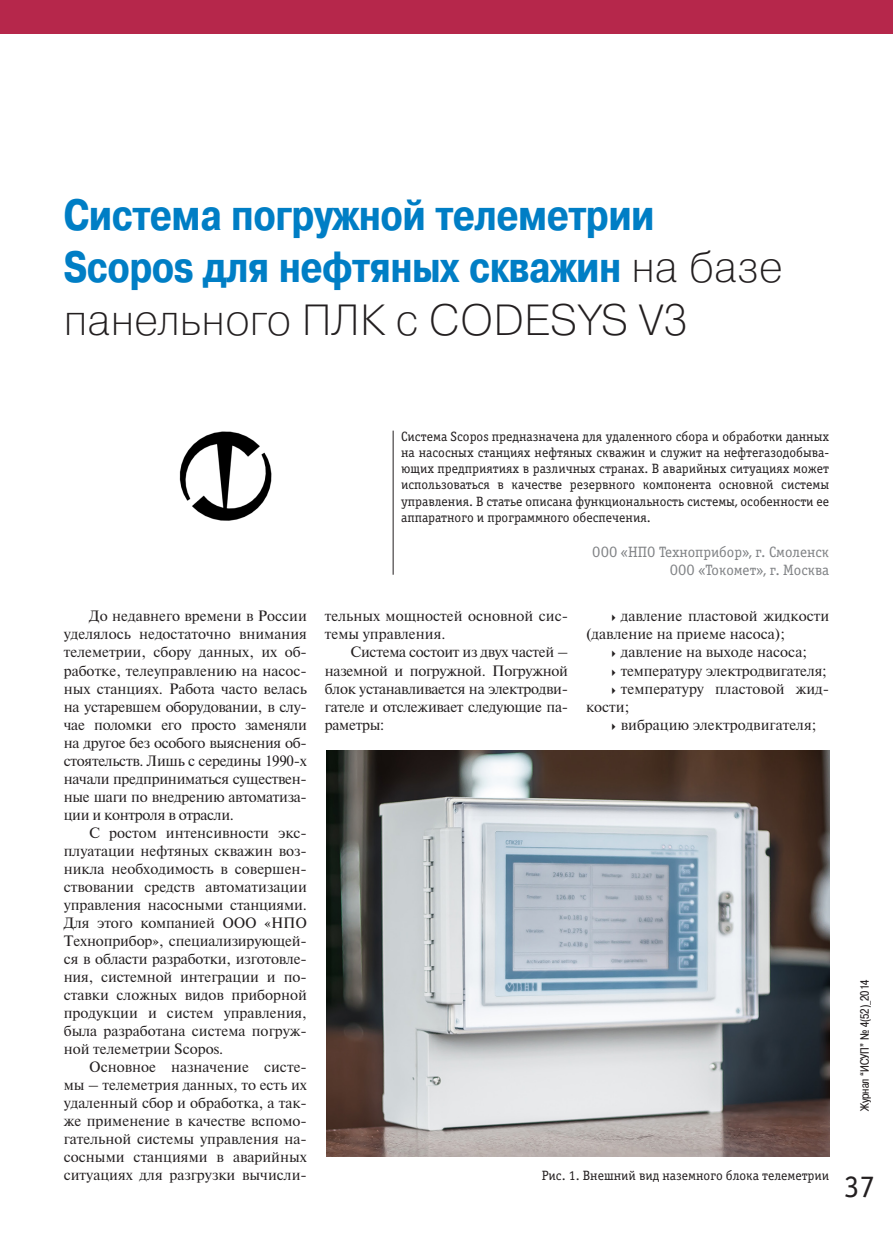
<style>
.page{position:relative;width:893px;height:1234px;background:#fff}
.page>*{position:absolute;margin:0;border:0;box-sizing:border-box;transform-origin:0 0}
.t1{font:700 43.5px/52.2px "Pragmatica Cond C";color:#007ec5}
.t2{font:43.5px "Pragmatica Light C";color:#231f20}
.t3{font:31.5px "Officina Serif C";color:#231f20}
.t4{font:15px/18px "Newton";color:#231f20;text-align:justify}
.t5{font:15px/18px "Officina Serif C";color:#808285;text-align:right}
.t6{font:13.5px/16.2px "Officina Serif C";color:#231f20;text-align:justify}
.t7{font:12px "Pragmatica Cond C";color:#231f20}
.s1{font-family:"Pragmatica Light C";font-weight:400;color:#231f20}
</style>
<div class="page">
<div style="left:0;top:0;width:892px;height:34px;background:#b6274b"></div>
<hr style="left:393px;top:430px;width:1px;height:144px;background:#231f20">
<img style="left:326px;top:750px;width:503px;height:406px">
<img style="left:179px;top:431px;width:93px;height:89px">
<h1 class="t1" style="left:64px;top:189px;width:721px">Система погружной телеметрии<br>Scopos для нефтяных скважин <span class="s1">на базе</span></h1>
<h1 class="t2" style="left:64px;top:295px;width:626px">панельного ПЛК с CODESYS V3</h1>
<p class="t4" style="left:64px;top:606px;width:245px;text-indent:26px">До недавнего времени в России уделялось недостаточно внимания телеметрии, сбору данных, их об&shy;работке, телеуправлению на насос&shy;ных станциях. Работа часто велась на устаревшем оборудовании, в слу&shy;чае поломки его просто заменяли на другое без особого выяснения об&shy;стоятельств. Лишь с середины 1990-х начали предприниматься существен&shy;ные шаги по внедрению автоматиза&shy;ции и контроля в отрасли.</p>
<p class="t4" style="left:64px;top:822px;width:245px;text-indent:26px">С ростом интенсивности экс&shy;плуатации нефтяных скважин воз&shy;никла необходимость в совершен&shy;ствовании средств автоматизации управления насосными станциями.<br>Для этого компанией ООО «НПО Техноприбор», специализирующей&shy;ся в области разработки, изготовле&shy;ния, системной интеграции и по&shy;ставки сложных видов приборной продукции и систем управления, была разработана система погруж&shy;ной телеметрии Scopos.</p>
<p class="t4" style="left:64px;top:1056px;width:245px;text-indent:26px">Основное назначение систе&shy;мы – телеметрия данных, то есть их удаленный сбор и обработка, а так&shy;же применение в качестве вспомо&shy;гательной системы управления на&shy;сосными станциями в аварийных ситуациях для разгрузки вычисли-</p>
<p class="t6" style="left:401px;top:428px;width:430px">Система Scopos предназначена для удаленного сбора и обработки данных на насосных станциях нефтяных скважин и служит на нефтегазодобыва&shy;ющих предприятиях в различных странах. В аварийных ситуациях может использоваться в качестве резервного компонента основной системы управления. В статье описана функциональность системы, особенности ее аппаратного и программного обеспечения.</p>
<p class="t5" style="left:592px;top:543px;width:238px">ООО «НПО Техноприбор», г. Смоленск<br>ООО «Токомет», г. Москва</p>
<p class="t4" style="left:325px;top:606px;width:245px">тельных мощностей основной сис&shy;темы управления.</p>
<p class="t4" style="left:325px;top:642px;width:245px;text-indent:26px">Система состоит из двух частей – наземной и погружной. Погружной блок устанавливается на электродви&shy;гателе и отслеживает следующие па&shy;раметры:</p>
<p class="t4" style="left:586px;top:606px;width:245px;text-indent:35px">давление пластовой жидкости (давление на приеме насоса);</p>
<p class="t4" style="left:621px;top:642px;width:188px">давление на выходе насоса;</p>
<p class="t4" style="left:621px;top:660px;width:208px">температуру электродвигателя;</p>
<p class="t4" style="left:621px;top:678px;width:210px">температуру пластовой жид-</p>
<p class="t4" style="left:586px;top:696px;width:45px">кости;</p>
<p class="t4" style="left:621px;top:714px;width:197px">вибрацию электродвигателя;</p>
<p class="t7" style="left:858px;top:1110px;width:133px;rotate:-90deg">Журнал “ИСУП” № 4(52)_2014</p>
<p class="t6" style="left:542px;top:1167px;width:289px">Рис. 1. Внешний вид наземного блока телеметрии</p>
<h2 class="t3" style="left:844px;top:1168px;width:33px">37</h2>
</div>
